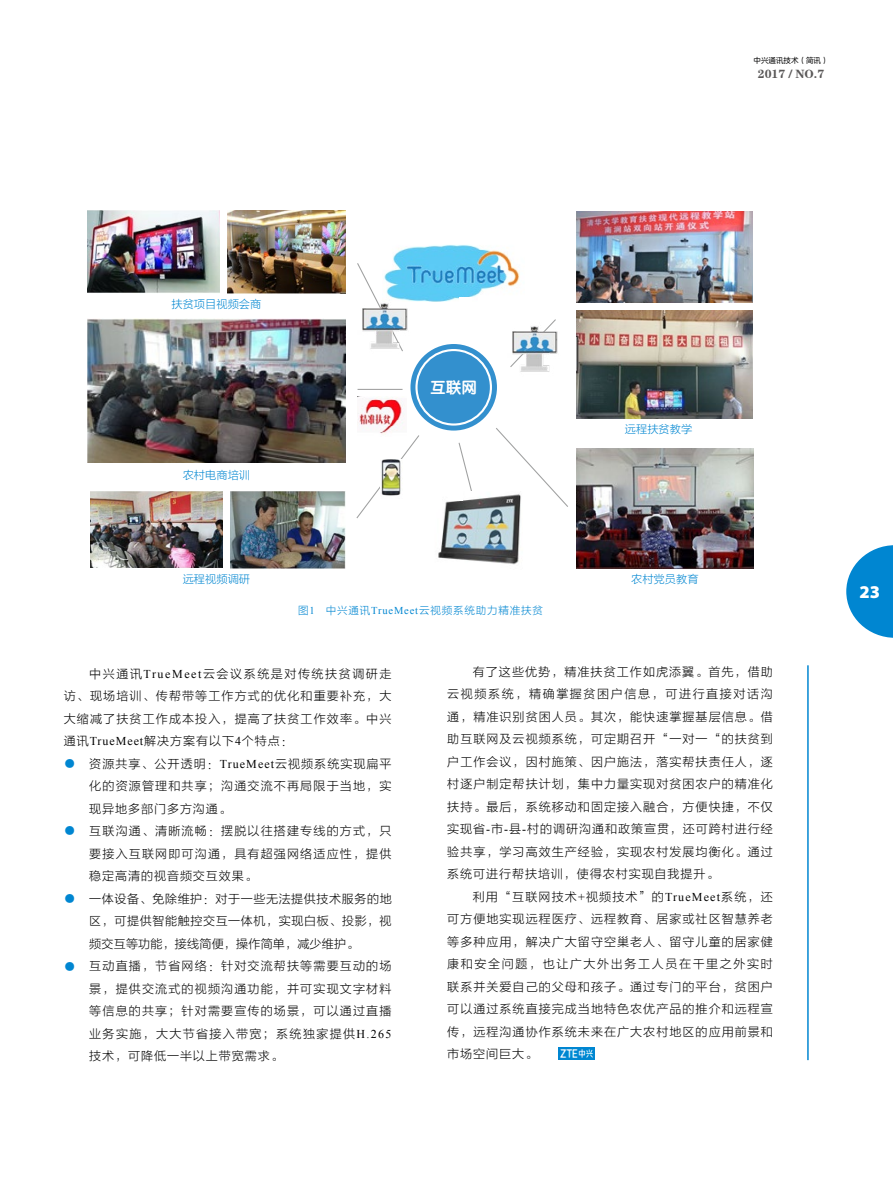
<style>
.page{position:relative;width:893px;height:1183px;background:#fff}
.page>*{position:absolute;margin:0;border:0;box-sizing:border-box;transform-origin:0 0}
.t1{font:900 18px "Myriad Pro";color:#fff}
.t2{font:15.6px "FZY4 K GBK1 0";color:#fff}
.t3{font:12px/22.5px "FZLTXHK GBK1 0";letter-spacing:.09em;color:#000;text-align:justify}
.t4{font:12px "FZCHYFW GB1 0";color:#595757}
.t5{font:11.25px "FZLTKHK GBK1 0";color:#0086d1}
.t6{font:10.5px "FZLTXHK GBK1 0";letter-spacing:.08em;color:#0086d1}
.t7{font:7.5px "FZLANTY JW GB1 0";color:#000}
.s1{font-family:"Times New Roman"}
.s2{font-family:"Adobe Song Std";font-weight:300;color:#0086d1}
</style>
<div class="page">
<hr style="left:807px;top:665px;width:2px;height:394px;background:#0086d1">
<svg style="left:846px;top:545px;width:47px;height:92px"></svg>
<img style="left:559px;top:1047px;width:35px;height:12px">
<svg style="left:410px;top:344px;width:87px;height:86px;background:#4097d1"></svg>
<div style="left:415px;top:349px;width:77px;height:76px;border:2px solid #fff;border-radius:50%"></div>
<img style="left:88px;top:210px;width:131px;height:83px">
<img style="left:228px;top:210px;width:117px;height:83px">
<img style="left:358px;top:396px;width:46px;height:38px">
<img style="left:576px;top:448px;width:178px;height:120px">
<img style="left:576px;top:310px;width:177px;height:108px">
<img style="left:576px;top:211px;width:176px;height:91px">
<img style="left:231px;top:491px;width:114px;height:77px">
<img style="left:90px;top:491px;width:132px;height:76px">
<img style="left:88px;top:319px;width:258px;height:143px">
<img style="left:393px;top:245px;width:127px;height:56px">
<div style="left:459px;top:297px;width:12px;height:16px;background:#fff"></div>
<svg style="left:356px;top:435px;width:63px;height:84px"></svg>
<hr style="left:358px;top:389px;width:45px;height:1px;background:#9fa0a0">
<svg style="left:357px;top:262px;width:47px;height:37px"></svg>
<svg style="left:496px;top:428px;width:72px;height:79px"></svg>
<svg style="left:458px;top:442px;width:14px;height:49px"></svg>
<img style="left:380px;top:459px;width:29px;height:40px">
<img style="left:362px;top:299px;width:52px;height:53px">
<img style="left:510px;top:322px;width:48px;height:50px">
<img style="left:438px;top:491px;width:92px;height:74px">
<div style="left:448px;top:482px;width:15px;height:19px;background:#fff"></div>
<p class="t7" style="left:754px;top:56px;width:76px">中兴通讯技术（简讯）</p>
<p class="t4" style="left:758px;top:66px;width:68px">2017 / NO.7</p>
<p class="t5" style="left:171px;top:298px;width:91px">扶贫项目视频会商</p>
<p class="t5" style="left:183px;top:468px;width:69px">农村电商培训</p>
<p class="t5" style="left:183px;top:573px;width:69px">远程视频调研</p>
<h2 class="t2" style="left:430px;top:378px;width:48px">互联网</h2>
<p class="t6" style="left:298px;top:605px;width:246px">图<span class="s1">1</span> 中兴通讯<span class="s1">TrueMeet</span>云视频系统助力精准扶贫</p>
<p class="t5" style="left:625px;top:423px;width:69px">远程扶贫教学</p>
<p class="t5" style="left:631px;top:573px;width:69px">农村党员教育</p>
<p class="t3" style="left:64px;top:662px;width:329px;text-indent:26px">中兴通讯<span class="s1">TrueMeet</span>云会议系统是对传统扶贫调研走访、现场培训、传帮带等工作方式的优化和重要补充，大大缩减了扶贫工作成本投入，提高了扶贫工作效率。中兴通讯<span class="s1">TrueMeet</span>解决方案有以下<span class="s1">4</span>个特点：</p>
<p class="t3" style="left:89px;top:752px;width:304px;text-indent:-26px"><span class="s2">●</span> 资源共享、公开透明：<span class="s1">TrueMeet</span>云视频系统实现扁平化的资源管理和共享；沟通交流不再局限于当地，实现异地多部门多方沟通。</p>
<p class="t3" style="left:89px;top:819px;width:304px;text-indent:-26px"><span class="s2">●</span> 互联沟通、清晰流畅：摆脱以往搭建专线的方式，只要接入互联网即可沟通，具有超强网络适应性，提供稳定高清的视音频交互效果。</p>
<p class="t3" style="left:89px;top:887px;width:304px;text-indent:-26px"><span class="s2">●</span> 一体设备、免除维护：对于一些无法提供技术服务的地区，可提供智能触控交互一体机，实现白板、投影，视频交互等功能，接线简便，操作简单，减少维护。</p>
<p class="t3" style="left:89px;top:954px;width:304px;text-indent:-26px"><span class="s2">●</span> 互动直播，节省网络：针对交流帮扶等需要互动的场景，提供交流式的视频沟通功能，并可实现文字材料等信息的共享；针对需要宣传的场景，可以通过直播业务实施，大大节省接入带宽；系统独家提供<span class="s1">H.265</span>技术，可降低一半以上带宽需求。</p>
<p class="t3" style="left:447px;top:660px;width:327px;text-indent:26px">有了这些优势，精准扶贫工作如虎添翼。首先，借助云视频系统，精确掌握贫困户信息，可进行直接对话沟通，精准识别贫困人员。其次，能快速掌握基层信息。借助互联网及云视频系统，可定期召开“一对一“的扶贫到户工作会议，因村施策、因户施法，落实帮扶责任人，逐村逐户制定帮扶计划，集中力量实现对贫困农户的精准化扶持。最后，系统移动和固定接入融合，方便快捷，不仅实现省<span class="s1">-</span>市<span class="s1">-</span>县<span class="s1">-</span>村的调研沟通和政策宣贯，还可跨村进行经验共享，学习高效生产经验，实现农村发展均衡化。通过系统可进行帮扶培训，使得农村实现自我提升。</p>
<p class="t3" style="left:447px;top:885px;width:327px;text-indent:26px">利用“互联网技术<span class="s1">+</span>视频技术”的<span class="s1">TrueMeet</span>系统，还可方便地实现远程医疗、远程教育、居家或社区智慧养老等多种应用，解决广大留守空巢老人、留守儿童的居家健康和安全问题，也让广大外出务工人员在千里之外实时联系并关爱自己的父母和孩子。通过专门的平台，贫困户可以通过系统直接完成当地特色农优产品的推介和远程宣传，远程沟通协作系统未来在广大农村地区的应用前景和市场空间巨大。</p>
<h1 class="t1" style="left:860px;top:581px;width:22px">23</h1>
</div>
